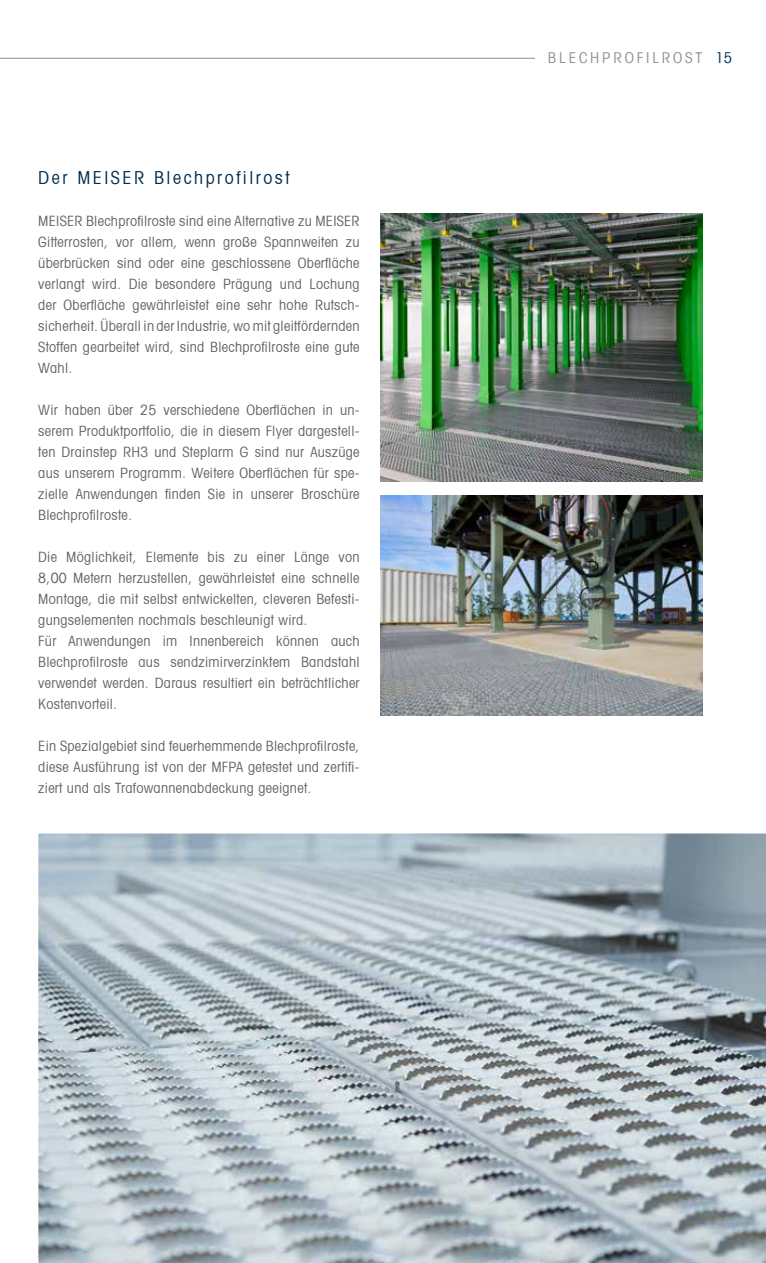
<style>
.page{position:relative;width:766px;height:1263px;background:#fff}
.page>*{position:absolute;margin:0;border:0;box-sizing:border-box;transform-origin:0 0}
.t1{font:condensed 18px "Avant Garde";letter-spacing:.14em;color:#002c4c}
.t2{font:condensed 15px "Avant Garde";letter-spacing:.19em;color:#90908f}
.t3{font:condensed 14.25px/21px "Avant Garde";letter-spacing:.02em;color:#646363;text-align:justify}
.s1{color:#002c4c}
</style>
<div class="page">
<hr style="left:0;top:58px;width:685px;height:1px;background:#90908f">
<div style="left:535px;top:52px;width:167px;height:11px;background:#fff"></div>
<img style="left:381px;top:213px;width:321px;height:269px">
<img style="left:381px;top:495px;width:321px;height:220px">
<img style="left:38px;top:833px;width:727px;height:430px">
<p class="t1" style="left:38px;top:166px;width:252px">Der MEISER Blechprofilrost</p>
<p class="t3" style="left:38px;top:210px;width:323px">MEISER Blechprofilroste sind eine Alternative zu MEISER Gitterrosten, vor allem, wenn große Spannweiten zu überbrücken sind oder eine geschlossene Oberfläche verlangt wird. Die besondere Prägung und Lochung der Oberfläche gewährleistet eine sehr hohe Rutsch&shy;sicherheit. Überall in der Industrie, wo mit gleitfördernden Stoffen gearbeitet wird, sind Blechprofilroste eine gute Wahl.</p>
<p class="t3" style="left:38px;top:399px;width:323px">Wir haben über 25 verschiedene Oberflächen in un&shy;serem Produktportfolio, die in diesem Flyer dargestell&shy;ten Drainstep RH3 und Steplarm G sind nur Auszüge aus unserem Programm. Weitere Oberflächen für spe&shy;zielle Anwendungen finden Sie in unserer Broschüre Blechprofilroste.</p>
<p class="t3" style="left:38px;top:546px;width:323px;text-align:left">Die Möglichkeit, Elemente bis zu einer Länge von 8,00 Metern herzustellen, gewährleistet eine schnelle Montage, die mit selbst entwickelten, cleveren Befesti&shy;gungselementen nochmals beschleunigt wird.<br>Für Anwendungen im Innenbereich können auch Blechprofilroste aus sendzimirverzinktem Bandstahl verwendet werden. Daraus resultiert ein beträchtlicher Kostenvorteil.</p>
<p class="t3" style="left:38px;top:735px;width:323px">Ein Spezialgebiet sind feuerhemmende Blechprofilroste, diese Ausführung ist von der MFPA getestet und zertifi&shy;ziert und als Trafowannenabdeckung geeignet.</p>
<p class="t2" style="left:548px;top:48px;width:186px">BLECHPROFILROST <span class="s1">15</span></p>
</div>
